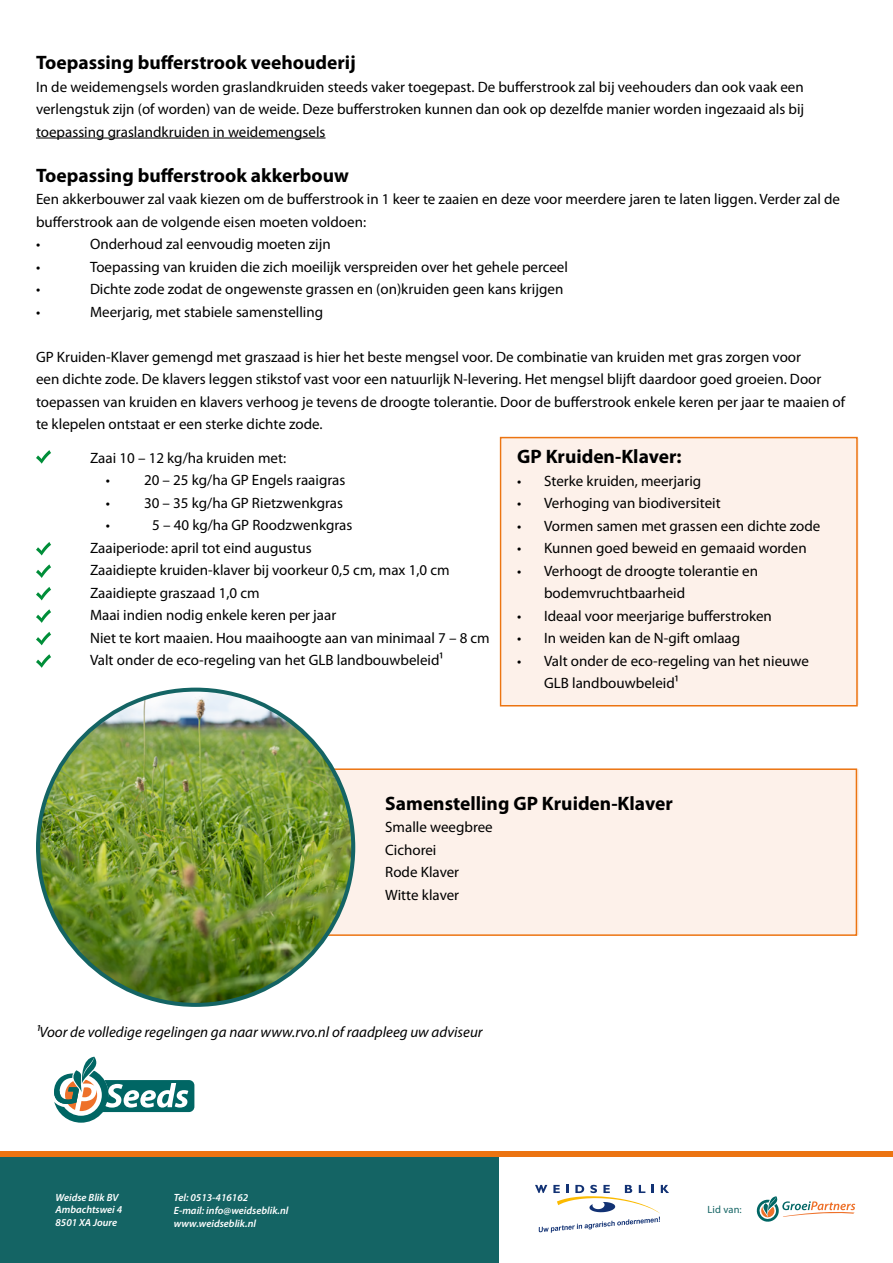
<style>
.page{position:relative;width:893px;height:1263px;background:#fff}
.page>*{position:absolute;margin:0;border:0;box-sizing:border-box;transform-origin:0 0}
.t1{font:700 19.5px "Myriad Pro";color:#000}
.t2{font:15px/22.5px "Myriad Pro";color:#000}
.t3{font:italic 15px "Myriad Pro";color:#000}
.t4{font:italic 600 10.5px/12.6px "Myriad Pro";color:#fff}
.t5{font:10.5px "Myriad Pro";letter-spacing:.01em;color:#146464}
</style>
<div class="page">
<div style="left:0;top:1151px;width:893px;height:112px;background:#146464"></div>
<div style="left:500px;top:1151px;width:393px;height:112px;background:#fff"></div>
<div style="left:0;top:1151px;width:893px;height:6px;background:#ec7411"></div>
<svg style="left:54px;top:1056px;width:140px;height:67px"></svg>
<hr style="left:36px;top:138px;width:290px;height:1px;background:#000">
<svg style="left:36px;top:450px;width:15px;height:14px"></svg>
<svg style="left:36px;top:542px;width:15px;height:13px"></svg>
<svg style="left:36px;top:587px;width:15px;height:13px"></svg>
<svg style="left:36px;top:632px;width:15px;height:13px"></svg>
<svg style="left:36px;top:564px;width:15px;height:14px"></svg>
<svg style="left:36px;top:609px;width:15px;height:14px"></svg>
<svg style="left:36px;top:654px;width:15px;height:14px"></svg>
<div style="left:502px;top:438px;width:356px;height:267px;background:#fdf1ea"></div>
<div style="left:243px;top:769px;width:615px;height:166px;background:#fdf1ea"></div>
<div style="left:500px;top:437px;width:358px;height:269px;border:2px solid #ec7411"></div>
<div style="left:240px;top:768px;width:617px;height:168px;border:2px solid #ec7411"></div>
<img style="left:38px;top:690px;width:315px;height:315px;border-radius:158px">
<svg style="left:756px;top:1196px;width:99px;height:26px"></svg>
<svg style="left:535px;top:1185px;width:134px;height:48px"></svg>
<h1 class="t1" style="left:36px;top:50px;width:321px">Toepassing bufferstrook veehouderij</h1>
<p class="t2" style="left:36px;top:75px;width:770px;text-align:justify">In de weidemengsels worden graslandkruiden steeds vaker toegepast. De bufferstrook zal bij veehouders dan ook vaak een verlengstuk zijn (of worden) van de weide. Deze bufferstroken kunnen dan ook op dezelfde manier worden ingezaaid als bij toepassing graslandkruiden in weidemengsels</p>
<h1 class="t1" style="left:36px;top:162px;width:315px">Toepassing bufferstrook akkerbouw</h1>
<p class="t2" style="left:36px;top:187px;width:806px">Een akkerbouwer zal vaak kiezen om de bufferstrook in 1 keer te zaaien en deze voor meerdere jaren te laten liggen. Verder zal de bufferstrook aan de volgende eisen moeten voldoen:<br>•</p>
<p class="t2" style="left:90px;top:232px;width:242px">Onderhoud zal eenvoudig moeten zijn</p>
<p class="t2" style="left:36px;top:255px;width:6px">•</p>
<p class="t2" style="left:90px;top:255px;width:479px">Toepassing van kruiden die zich moeilijk verspreiden over het gehele perceel</p>
<p class="t2" style="left:36px;top:277px;width:6px">•</p>
<p class="t2" style="left:90px;top:277px;width:475px">Dichte zode zodat de ongewenste grassen en (on)kruiden geen kans krijgen</p>
<p class="t2" style="left:36px;top:300px;width:6px">•</p>
<p class="t2" style="left:90px;top:300px;width:235px">Meerjarig, met stabiele samenstelling</p>
<p class="t2" style="left:36px;top:345px;width:811px">GP Kruiden-Klaver gemengd met graszaad is hier het beste mengsel voor. De combinatie van kruiden met gras zorgen voor<br>een dichte zode. De klavers leggen stikstof vast voor een natuurlijk N-levering. Het mengsel blijft daardoor goed groeien. Door toepassen van kruiden en klavers verhoog je tevens de droogte tolerantie. Door de bufferstrook enkele keren per jaar te maaien of te klepelen ontstaat er een sterke dichte zode.</p>
<p class="t2" style="left:90px;top:446px;width:198px">Zaai 10 – 12 kg/ha kruiden met:</p>
<p class="t2" style="left:106px;top:469px;width:241px">• 20 – 25 kg/ha GP Engels raaigras</p>
<p class="t2" style="left:106px;top:491px;width:239px">• 30 – 35 kg/ha GP Rietzwenkgras •</p>
<p class="t2" style="left:90px;top:514px;width:401px;text-indent:62px">5 – 40 kg/ha GP Roodzwenkgras<br>Zaaiperiode: april tot eind augustus<br>Zaaidiepte kruiden-klaver bij voorkeur 0,5 cm, max 1,0 cm Zaaidiepte graszaad 1,0 cm<br>Maai indien nodig enkele keren per jaar<br>Niet te kort maaien. Hou maaihoogte aan van minimaal 7 – 8 cm Valt onder de eco-regeling van het GLB landbouwbeleid¹</p>
<h1 class="t1" style="left:517px;top:444px;width:166px">GP Kruiden-Klaver:</h1>
<p class="t2" style="left:517px;top:469px;width:186px">• Sterke kruiden, meerjarig</p>
<p class="t2" style="left:517px;top:492px;width:205px">• Verhoging van biodiversiteit</p>
<p class="t2" style="left:517px;top:514px;width:305px">• Vormen samen met grassen een dichte zode</p>
<p class="t2" style="left:517px;top:537px;width:291px">• Kunnen goed beweid en gemaaid worden</p>
<p class="t2" style="left:544px;top:559px;width:215px;text-indent:-27px">• Verhoogt de droogte tolerantie en bodemvruchtbaarheid</p>
<p class="t2" style="left:517px;top:604px;width:256px">• Ideaal voor meerjarige bufferstroken</p>
<p class="t2" style="left:517px;top:627px;width:225px">• In weiden kan de N-gift omlaag</p>
<p class="t2" style="left:544px;top:649px;width:266px;text-indent:-27px">• Valt onder de eco-regeling van het nieuwe<br>GLB landbouwbeleid¹</p>
<h1 class="t1" style="left:385px;top:790px;width:289px">Samenstelling GP Kruiden-Klaver</h1>
<p class="t2" style="left:385px;top:815px;width:109px">Smalle weegbree<br>Cichorei<br>Rode Klaver<br>Witte klaver</p>
<p class="t3" style="left:36px;top:1022px;width:448px">¹Voor de volledige regelingen ga naar www.rvo.nl of raadpleeg uw adviseur</p>
<p class="t4" style="left:56px;top:1191px;width:68px">Weidse Blik BV<br>Ambachtswei 4<br>8501 XA Joure</p>
<p class="t4" style="left:174px;top:1191px;width:116px">Tel: 0513-416162<br>E-mail: info@weidseblik.nl www.weidseblik.nl</p>
<p class="t5" style="left:707px;top:1203px;width:36px">Lid van:</p>
</div>
